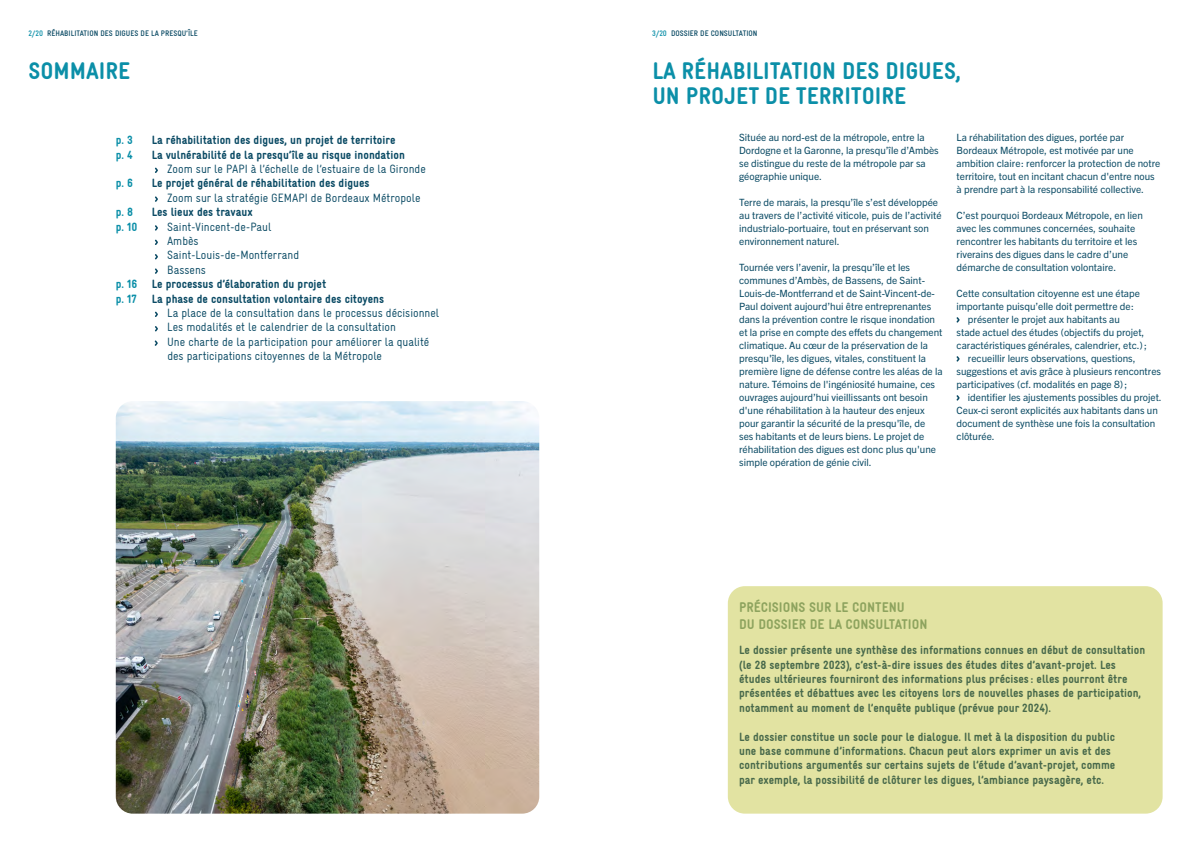
<style>
.page{position:relative;width:1191px;height:842px;background:#fff}
.page>*{position:absolute;margin:0;border:0;box-sizing:border-box;transform-origin:0 0}
.t1{font:900 condensed 24px/25px "Gravur LL";color:#0b8fa8}
.t2{font:900 condensed 14px/17px "Gravur LL";color:#8da35e}
.t3{font:900 condensed 12px/14.4px "Gravur LL";color:#48694b}
.t4{font:condensed 12px/14.4px "Gravur LL";color:#0a4a64}
.t5{font:900 condensed 12px "Gravur LL";color:#0a4a64}
.t6{font:900 condensed 12px "Gravur LL";color:#0b8fa8}
.t7{font:10px/13px "Trade Gothic Next LT Pro";color:#0a4a64}
.t8{font:700 condensed 8px "Gravur LL";color:#0a4a64}
.s1{color:#0b8fa8}
</style>
<div class="page">
<img style="left:116px;top:401px;width:423px;height:413px">
<div style="left:728px;top:586px;width:434px;height:228px;background:#e2e3a2;border-radius:17px"></div>
<svg style="left:155px;top:168px;width:3px;height:5px"></svg>
<svg style="left:155px;top:196px;width:3px;height:6px"></svg>
<svg style="left:155px;top:225px;width:3px;height:6px"></svg>
<svg style="left:155px;top:240px;width:3px;height:5px"></svg>
<svg style="left:155px;top:254px;width:3px;height:5px"></svg>
<svg style="left:155px;top:268px;width:3px;height:6px"></svg>
<svg style="left:155px;top:312px;width:3px;height:5px"></svg>
<svg style="left:155px;top:326px;width:3px;height:5px"></svg>
<svg style="left:155px;top:340px;width:3px;height:6px"></svg>
<svg style="left:956px;top:317px;width:3px;height:6px"></svg>
<svg style="left:956px;top:356px;width:3px;height:6px"></svg>
<svg style="left:956px;top:395px;width:3px;height:6px"></svg>
<p class="t8" style="left:28px;top:28px;width:171px"><span class="s1">2/20</span> RÉHABILITATION DES DIGUES DE LA PRESQU’ÎLE</p>
<p class="t8" style="left:652px;top:28px;width:107px"><span class="s1">3/20</span> DOSSIER DE CONSULTATION</p>
<h1 class="t1" style="left:28px;top:58px;width:103px">SOMMAIRE</h1>
<p class="t6" style="left:116px;top:132px;width:19px">p. 3</p>
<p class="t5" style="left:152px;top:132px;width:245px">La réhabilitation des digues, un projet de territoire</p>
<p class="t6" style="left:116px;top:146px;width:19px">p. 4</p>
<p class="t5" style="left:152px;top:146px;width:255px">La vulnérabilité de la presqu’île au risque inondation</p>
<p class="t4" style="left:167px;top:161px;width:260px">Zoom sur le PAPI à l’échelle de l’estuaire de la Gironde</p>
<p class="t6" style="left:116px;top:175px;width:19px">p. 6</p>
<p class="t5" style="left:152px;top:175px;width:219px">Le projet général de réhabilitation des digues</p>
<p class="t4" style="left:167px;top:190px;width:255px">Zoom sur la stratégie GEMAPI de Bordeaux Métropole</p>
<p class="t6" style="left:116px;top:204px;width:19px">p. 8</p>
<p class="t5" style="left:152px;top:204px;width:102px">Les lieux des travaux</p>
<p class="t6" style="left:116px;top:218px;width:23px">p. 10</p>
<p class="t4" style="left:167px;top:219px;width:106px">Saint-Vincent-de-Paul</p>
<p class="t4" style="left:167px;top:233px;width:33px">Ambès</p>
<p class="t4" style="left:167px;top:248px;width:133px">Saint-Louis-de-Montferrand</p>
<p class="t4" style="left:167px;top:262px;width:40px">Bassens</p>
<p class="t5" style="left:116px;top:276px;width:212px"><span class="s1">p. 16</span> Le processus d’élaboration du projet</p>
<p class="t6" style="left:116px;top:290px;width:22px">p. 17</p>
<p class="t5" style="left:152px;top:290px;width:234px">La phase de consultation volontaire des citoyens</p>
<p class="t4" style="left:167px;top:305px;width:273px">La place de la consultation dans le processus décisionnel Les modalités et le calendrier de la consultation<br>Une charte de la participation pour améliorer la qualité des participations citoyennes de la Métropole</p>
<h1 class="t1" style="left:652px;top:58px;width:310px">LA RÉHABILITATION DES DIGUES,<br>UN PROJET DE TERRITOIRE</h1>
<p class="t7" style="left:739px;top:130px;width:201px">Située au nord-est de la métropole, entre la Dordogne et la Garonne, la presqu’île d’Ambès se distingue du reste de la métropole par sa géographie unique.</p>
<p class="t7" style="left:739px;top:195px;width:204px">Terre de marais, la presqu’île s’est développée au travers de l’activité viticole, puis de l’activité industrialo-portuaire, tout en préservant son environnement naturel.</p>
<p class="t7" style="left:739px;top:260px;width:205px">Tournée vers l’avenir, la presqu’île et les communes d’Ambès, de Bassens, de Saint-Louis-de-Montferrand et de Saint-Vincent-de-Paul doivent aujourd’hui être entreprenantes dans la prévention contre le risque inondation et la prise en compte des effets du changement climatique. Au cœur de la préservation de la presqu'île, les digues, vitales, constituent la première ligne de défense contre les aléas de la nature. Témoins de l'ingéniosité humaine, ces ouvrages aujourd’hui vieillissants ont besoin d'une réhabilitation à la hauteur des enjeux pour garantir la sécurité de la presqu'île, de<br>ses habitants et de leurs biens. Le projet de réhabilitation des digues est donc plus qu'une simple opération de génie civil.</p>
<p class="t7" style="left:956px;top:130px;width:205px">La réhabilitation des digues, portée par Bordeaux Métropole, est motivée par une ambition claire: renforcer la protection de notre territoire, tout en incitant chacun d'entre nous à prendre part à la responsabilité collective.</p>
<p class="t7" style="left:956px;top:208px;width:188px">C’est pourquoi Bordeaux Métropole, en lien avec les communes concernées, souhaite rencontrer les habitants du territoire et les riverains des digues dans le cadre d’une démarche de consultation volontaire.</p>
<p class="t7" style="left:956px;top:286px;width:185px">Cette consultation citoyenne est une étape</p>
<p class="t7" style="left:956px;top:299px;width:179px">importante puisqu’elle doit permettre de:</p>
<p class="t7" style="left:968px;top:312px;width:153px">présenter le projet aux habitants au</p>
<p class="t7" style="left:956px;top:325px;width:189px">stade actuel des études (objectifs du projet,</p>
<p class="t7" style="left:956px;top:338px;width:192px">caractéristiques générales, calendrier, etc.);</p>
<p class="t7" style="left:968px;top:351px;width:169px">recueillir leurs observations, questions,</p>
<p class="t7" style="left:956px;top:364px;width:206px">suggestions et avis grâce à plusieurs rencontres</p>
<p class="t7" style="left:956px;top:377px;width:172px">participatives (cf. modalités en page 8);</p>
<p class="t7" style="left:968px;top:390px;width:195px">identifier les ajustements possibles du projet.</p>
<p class="t7" style="left:956px;top:403px;width:203px">Ceux-ci seront explicités aux habitants dans un</p>
<p class="t7" style="left:956px;top:416px;width:200px">document de synthèse une fois la consultation</p>
<p class="t7" style="left:956px;top:429px;width:40px">clôturée.</p>
<h2 class="t2" style="left:739px;top:598px;width:190px">PRÉCISIONS SUR LE CONTENU<br>DU DOSSIER DE LA CONSULTATION</h2>
<p class="t3" style="left:739px;top:642px;width:408px">Le dossier présente une synthèse des informations connues en début de consultation (le 28 septembre 2023), c’est-à-dire issues des études dites d’avant-projet. Les études ultérieures fourniront des informations plus précises : elles pourront être présentées et débattues avec les citoyens lors de nouvelles phases de participation, notamment au moment de l’enquête publique (prévue pour 2024).</p>
<p class="t3" style="left:739px;top:729px;width:378px">Le dossier constitue un socle pour le dialogue. Il met à la disposition du public une base commune d’informations. Chacun peut alors exprimer un avis et des contributions argumentés sur certains sujets de l’étude d’avant-projet, comme par exemple, la possibilité de clôturer les digues, l’ambiance paysagère, etc.</p>
</div>
